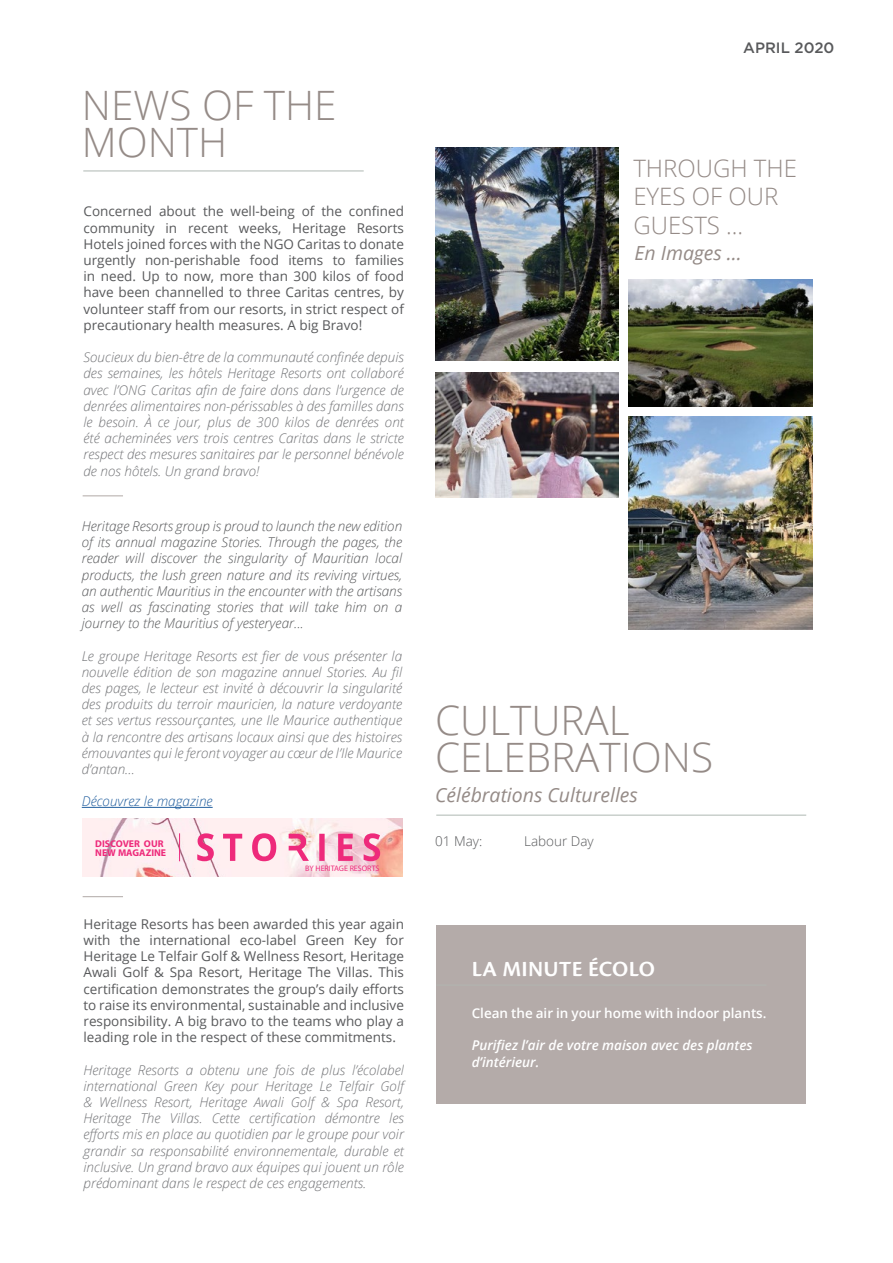
<style>
.page{position:relative;width:893px;height:1263px;background:#fff}
.page>*{position:absolute;margin:0;border:0;box-sizing:border-box;transform-origin:0 0}
.t1{font:300 40.5px/37.5px "Open Sans";color:#958b87}
.t2{font:300 24px/28.8px "Open Sans";color:#958b87}
.t3{font:22.5px "Cronos Pro Semibold Capt";letter-spacing:.01em;color:#fff}
.t4{font:italic 19.5px "Open Sans";color:#958b87}
.t5{font:500 15px "Gotham";color:#58595b}
.t6{font:italic 300 13.5px/16.2px "Open Sans";color:#737477;text-align:justify}
.t7{font:13.5px/16.2px "Open Sans";color:#58595b;text-align:justify}
.t8{font:italic 300 13.5px/16.2px "Open Sans";color:#58595b;text-align:justify}
.t9{font:italic 600 13.5px/16.2px "Open Sans";color:#fff}
.t10{font:600 13.5px "Open Sans";color:#fff}
.t11{font:italic 300 13.5px "Open Sans";color:#215e9e}
.t12{font:300 13.5px "Open Sans";color:#58595b}
.t13{font:700 9.75px/8.7px "Myriad Pro";color:#ee2a7b}
.t14{font:7.95px "Myriad Pro";color:#ee2a7b}
</style>
<div class="page">
<div style="left:436px;top:925px;width:370px;height:179px;background:#b4aba9"></div>
<hr style="left:82px;top:807px;width:131px;height:1px;background:#215e9e">
<hr style="left:83px;top:170px;width:281px;height:2px;background:#b1bab4">
<hr style="left:436px;top:985px;width:330px;height:1px;background:#b1bab4">
<hr style="left:436px;top:814px;width:370px;height:2px;background:#b1bab4">
<img style="left:629px;top:416px;width:183px;height:213px">
<img style="left:435px;top:148px;width:184px;height:212px">
<img style="left:629px;top:280px;width:183px;height:126px">
<img style="left:435px;top:373px;width:184px;height:125px">
<hr style="left:83px;top:495px;width:40px;height:1px;background:#958b87">
<hr style="left:83px;top:896px;width:40px;height:1px;background:#958b87">
<img style="left:83px;top:819px;width:319px;height:57px">
<svg style="left:197px;top:833px;width:183px;height:28px"></svg>
<svg style="left:179px;top:833px;width:1px;height:28px"></svg>
<h1 class="t1" style="left:82px;top:85px;width:256px">NEWS OF THE<br>MONTH</h1>
<p class="t7" style="left:84px;top:203px;width:322px">Concerned about the well-being of the confined community in recent weeks, Heritage Resorts Hotels joined forces with the NGO Caritas to donate urgently non-perishable food items to families in need. Up to now, more than 300 kilos of food have been channelled to three Caritas centres, by volunteer staff from our resorts, in strict respect of precautionary health measures. A big Bravo!</p>
<p class="t6" style="left:84px;top:349px;width:322px">Soucieux du bien-être de la communauté confinée depuis des semaines, les hôtels Heritage Resorts ont collaboré avec l’ONG Caritas afin de faire dons dans l’urgence de denrées alimentaires non-périssables à des familles dans le besoin. À ce jour, plus de 300 kilos de denrées ont été acheminées vers trois centres Caritas dans le stricte respect des mesures sanitaires par le personnel bénévole de nos hôtels. Un grand bravo!</p>
<p class="t8" style="left:82px;top:517px;width:322px">Heritage Resorts group is proud to launch the new edition of its annual magazine Stories. Through the pages, the reader will discover the singularity of Mauritian local products, the lush green nature and its reviving virtues, an authentic Mauritius in the encounter with the artisans as well as fascinating stories that will take him on a journey to the Mauritius of yesteryear...</p>
<p class="t6" style="left:82px;top:647px;width:322px">Le groupe Heritage Resorts est fier de vous présenter la nouvelle édition de son magazine annuel Stories. Au fil des pages, le lecteur est invité à découvrir la singularité des produits du terroir mauricien, la nature verdoyante et ses vertus ressourçantes, une Ile Maurice authentique à la rencontre des artisans locaux ainsi que des histoires émouvantes qui le feront voyager au cœur de l’Ile Maurice d’antan…</p>
<p class="t11" style="left:82px;top:792px;width:132px">Découvrez le magazine</p>
<p class="t13" style="left:95px;top:839px;width:72px">DISCOVER OUR<br>NEW MAGAZINE</p>
<p class="t14" style="left:305px;top:863px;width:76px">BY HERITAGE RESORTS</p>
<p class="t7" style="left:84px;top:915px;width:322px">Heritage Resorts has been awarded this year again with the international eco-label Green Key for Heritage Le Telfair Golf &amp; Wellness Resort, Heritage Awali Golf &amp; Spa Resort, Heritage The Villas. This certification demonstrates the group’s daily efforts to raise its environmental, sustainable and inclusive responsibility. A big bravo to the teams who play a leading role in the respect of these commitments.</p>
<p class="t6" style="left:84px;top:1061px;width:322px">Heritage Resorts a obtenu une fois de plus l’écolabel international Green Key pour Heritage Le Telfair Golf &amp; Wellness Resort, Heritage Awali Golf &amp; Spa Resort, Heritage The Villas. Cette certification démontre les efforts mis en place au quotidien par le groupe pour voir grandir sa responsabilité environnementale, durable et inclusive. Un grand bravo aux équipes qui jouent un rôle prédominant dans le respect de ces engagements.</p>
<p class="t5" style="left:743px;top:38px;width:93px">APRIL 2020</p>
<h2 class="t2" style="left:633px;top:153px;width:165px">THROUGH THE<br>EYES OF OUR<br>GUESTS ...</h2>
<h3 class="t4" style="left:634px;top:239px;width:109px">En Images ...</h3>
<h1 class="t1" style="left:435px;top:700px;width:280px">CULTURAL<br>CELEBRATIONS</h1>
<h3 class="t4" style="left:435px;top:782px;width:204px">Célébrations Culturelles</h3>
<p class="t12" style="left:435px;top:832px;width:49px">01 May:</p>
<p class="t12" style="left:524px;top:832px;width:71px">Labour Day</p>
<h3 class="t3" style="left:472px;top:956px;width:185px">LA MINUTE ÉCOLO</h3>
<p class="t10" style="left:472px;top:1004px;width:296px">Clean the air in your home with indoor plants.</p>
<p class="t9" style="left:472px;top:1037px;width:282px">Purifiez l’air de votre maison avec des plantes d’intérieur.</p>
</div>
